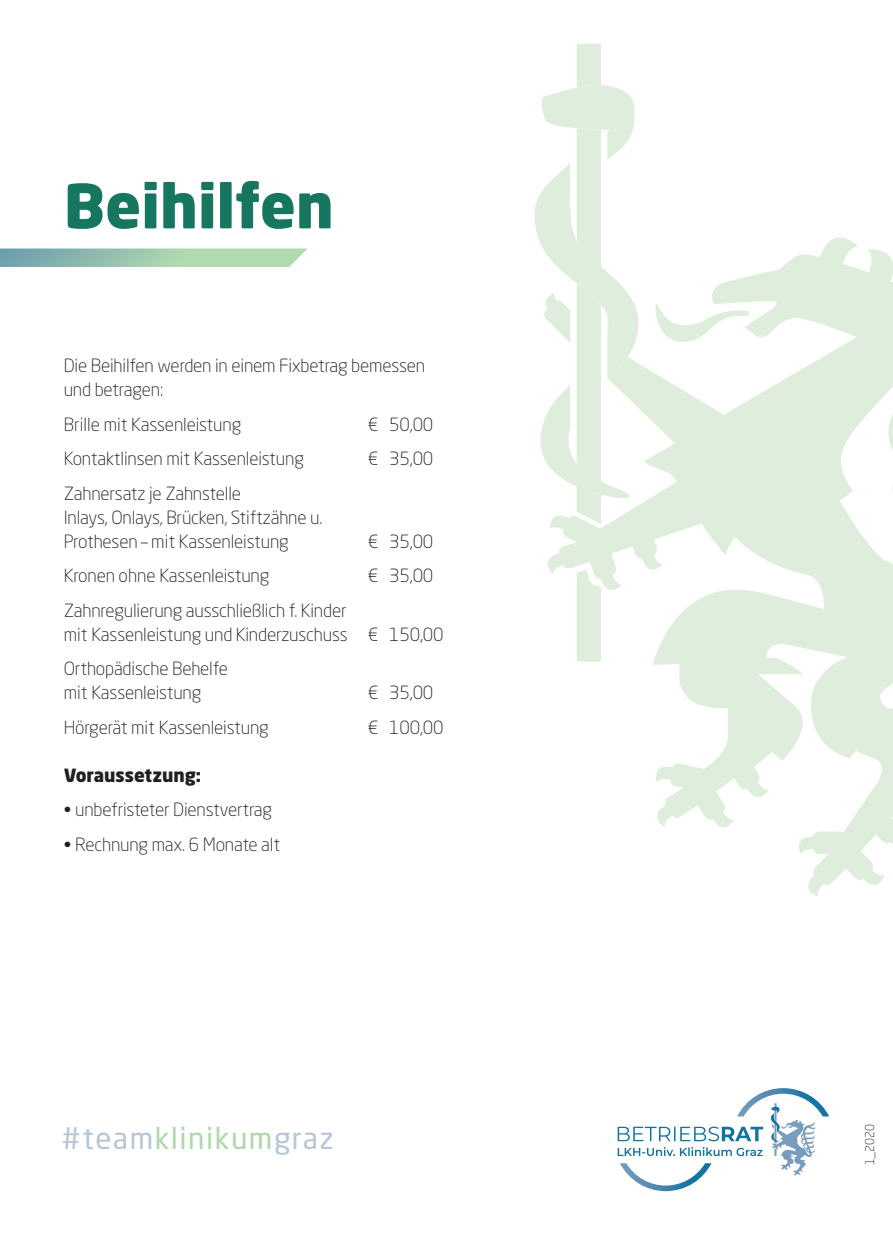
<style>
.page{position:relative;width:893px;height:1255px;background:#fff}
.page>*{position:absolute;margin:0;border:0;box-sizing:border-box;transform-origin:0 0}
.t1{font:900 60px "Neo Sans Pro";color:#167660}
.t2{font:29.55px "Neo Sans Pro";letter-spacing:.05em;color:#b5c6da}
.t3{font:300 18px/24px "Neo Sans Pro";letter-spacing:-.01em;color:#231f20}
.t4{font:900 18px "Neo Sans Pro";color:#231f20}
.t5{font:300 12px "Neo Sans Pro";color:#231f20}
.s1{color:#aed8ab}
</style>
<div class="page">
<svg style="left:548px;top:44px;width:345px;height:852px"></svg>
<svg style="left:534px;top:85px;width:104px;height:413px"></svg>
<svg style="left:618px;top:1088px;width:211px;height:103px"></svg>
<svg style="left:0;top:248px;width:308px;height:19px;background:#a1cab2"></svg>
<h1 class="t1" style="left:64px;top:167px;width:272px">Beihilfen</h1>
<p class="t3" style="left:64px;top:353px;width:363px">Die Beihilfen werden in einem Fixbetrag bemessen und betragen:</p>
<p class="t3" style="left:64px;top:412px;width:179px">Brille mit Kassenleistung</p>
<p class="t3" style="left:368px;top:412px;width:67px">€ 50,00</p>
<p class="t3" style="left:64px;top:446px;width:242px">Kontaktlinsen mit Kassenleistung</p>
<p class="t3" style="left:368px;top:446px;width:67px">€ 35,00</p>
<p class="t3" style="left:64px;top:481px;width:260px">Zahnersatz je Zahnstelle<br>Inlays, Onlays, Brücken, Stiftzähne u.<br>Prothesen – mit Kassenleistung</p>
<p class="t3" style="left:368px;top:529px;width:67px">€ 35,00</p>
<p class="t3" style="left:64px;top:563px;width:207px">Kronen ohne Kassenleistung</p>
<p class="t3" style="left:368px;top:563px;width:67px">€ 35,00</p>
<p class="t3" style="left:64px;top:598px;width:381px">Zahnregulierung ausschließlich f. Kinder<br>mit Kassenleistung und Kinderzuschuss € 150,00</p>
<p class="t3" style="left:64px;top:656px;width:166px">Orthopädische Behelfe mit Kassenleistung</p>
<p class="t3" style="left:368px;top:680px;width:67px">€ 35,00</p>
<p class="t3" style="left:64px;top:715px;width:207px">Hörgerät mit Kassenleistung</p>
<p class="t3" style="left:368px;top:715px;width:77px">€ 100,00</p>
<p class="t4" style="left:64px;top:763px;width:139px">Voraussetzung:</p>
<p class="t3" style="left:64px;top:797px;width:210px">• unbefristeter Dienstvertrag</p>
<p class="t3" style="left:64px;top:832px;width:218px">• Rechnung max. 6 Monate alt</p>
<h2 class="t2" style="left:62px;top:1119px;width:274px">#team<span class="s1">klinikum</span>graz</h2>
<p class="t5" style="left:863px;top:1164px;width:42px;rotate:-90deg">1_2020</p>
</div>
